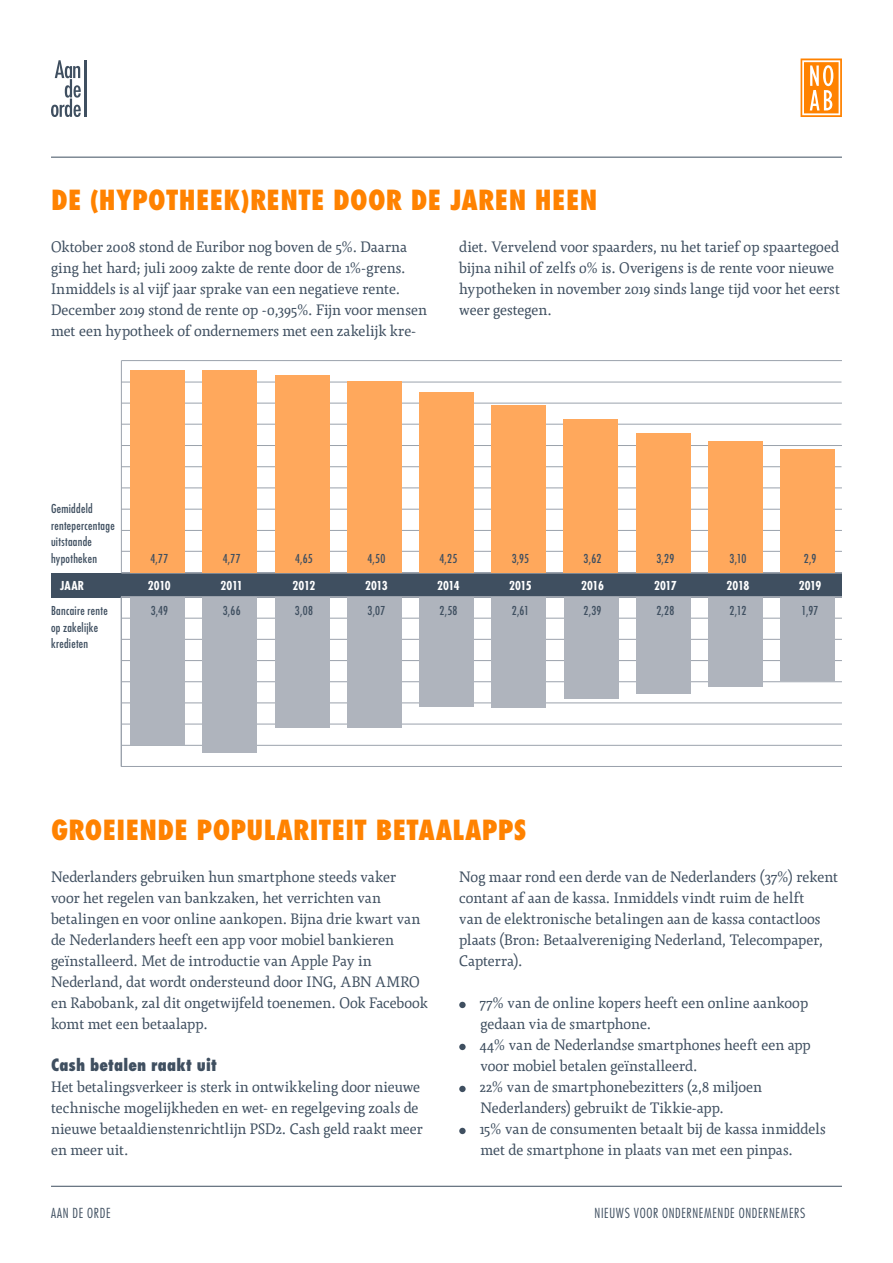
<style>
.page{position:relative;width:893px;height:1263px;background:#fff}
.page>*{position:absolute;margin:0;border:0;box-sizing:border-box;transform-origin:0 0}
.t1{font:800 condensed 27px "Futura Std";letter-spacing:.01em;color:#ff8200}
.t2{font:800 condensed 16.5px "Futura Std";letter-spacing:.005em;color:#3f4f60}
.t3{font:15px/21px "Agendatype";letter-spacing:.005em;color:#3f4f60}
.t4{font:300 condensed 13.5px "Futura Std";letter-spacing:.05em;color:#3f4f60}
.t5{font:condensed 12px/16.5px "Futura Std";letter-spacing:.025em;color:#3f4f60}
.t6{font:700 condensed 12px "Futura Std";letter-spacing:-.035em;color:#fff}
</style>
<div class="page">
<hr style="left:51px;top:157px;width:791px;height:1px;background:#3f4f60">
<hr style="left:51px;top:1186px;width:791px;height:1px;background:#3f4f60">
<svg style="left:800px;top:59px;width:42px;height:58px"></svg>
<svg style="left:51px;top:60px;width:30px;height:57px"></svg>
<hr style="left:84px;top:60px;width:2px;height:57px;background:#3f4f60">
<div style="left:51px;top:573px;width:790px;height:24px;background:#3f4f60"></div>
<svg style="left:121px;top:596px;width:721px;height:171px"></svg>
<hr style="left:121px;top:382px;width:720px;height:1px;background:#9ba2ac">
<hr style="left:121px;top:424px;width:720px;height:1px;background:#9ba2ac">
<hr style="left:121px;top:530px;width:721px;height:1px;background:#9ba2ac">
<hr style="left:121px;top:488px;width:721px;height:1px;background:#9ba2ac">
<hr style="left:121px;top:445px;width:721px;height:1px;background:#9ba2ac">
<hr style="left:121px;top:403px;width:721px;height:1px;background:#9ba2ac">
<hr style="left:121px;top:360px;width:721px;height:1px;background:#9ba2ac">
<hr style="left:121px;top:573px;width:721px;height:1px;background:#9ba2ac">
<hr style="left:121px;top:361px;width:1px;height:212px;background:#9ba2ac">
<hr style="left:121px;top:466px;width:720px;height:1px;background:#9ba2ac">
<hr style="left:121px;top:509px;width:721px;height:1px;background:#9ba2ac">
<hr style="left:121px;top:551px;width:721px;height:1px;background:#9ba2ac">
<div style="left:781px;top:450px;width:54px;height:123px;background:#ffa85c"></div>
<div style="left:708px;top:441px;width:55px;height:132px;background:#ffa85c"></div>
<div style="left:636px;top:433px;width:54px;height:140px;background:#ffa85c"></div>
<div style="left:564px;top:419px;width:54px;height:154px;background:#ffa85c"></div>
<div style="left:492px;top:405px;width:54px;height:168px;background:#ffa85c"></div>
<div style="left:419px;top:392px;width:55px;height:181px;background:#ffa85c"></div>
<div style="left:347px;top:382px;width:55px;height:191px;background:#ffa85c"></div>
<div style="left:275px;top:375px;width:54px;height:198px;background:#ffa85c"></div>
<div style="left:203px;top:370px;width:54px;height:203px;background:#ffa85c"></div>
<div style="left:130px;top:370px;width:55px;height:203px;background:#ffa85c"></div>
<div style="left:781px;top:597px;width:54px;height:83px;background:#afb4bd"></div>
<div style="left:708px;top:597px;width:55px;height:90px;background:#afb4bd"></div>
<div style="left:636px;top:597px;width:54px;height:97px;background:#afb4bd"></div>
<div style="left:564px;top:597px;width:54px;height:101px;background:#afb4bd"></div>
<div style="left:492px;top:597px;width:54px;height:110px;background:#afb4bd"></div>
<div style="left:419px;top:597px;width:55px;height:109px;background:#afb4bd"></div>
<div style="left:347px;top:597px;width:55px;height:130px;background:#afb4bd"></div>
<div style="left:275px;top:597px;width:54px;height:130px;background:#afb4bd"></div>
<div style="left:203px;top:597px;width:54px;height:155px;background:#afb4bd"></div>
<div style="left:130px;top:597px;width:55px;height:148px;background:#afb4bd"></div>
<div style="left:459px;top:1002px;width:7px;height:6px;background:#3f4f60;border-radius:50%"></div>
<div style="left:459px;top:1044px;width:7px;height:6px;background:#3f4f60;border-radius:50%"></div>
<div style="left:459px;top:1086px;width:7px;height:6px;background:#3f4f60;border-radius:50%"></div>
<div style="left:459px;top:1128px;width:7px;height:6px;background:#3f4f60;border-radius:50%"></div>
<h1 class="t1" style="left:51px;top:183px;width:548px">DE (HYPOTHEEK)RENTE DOOR DE JAREN HEEN</h1>
<p class="t3" style="left:51px;top:236px;width:377px">Oktober 2008 stond de Euribor nog boven de 5%. Daarna ging het hard; juli 2009 zakte de rente door de 1%-grens.<br>Inmiddels is al vijf jaar sprake van een negatieve rente.<br>December 2019 stond de rente op -0,395%. Fijn voor mensen met een hypotheek of ondernemers met een zakelijk kre-</p>
<p class="t3" style="left:459px;top:236px;width:382px">diet. Vervelend voor spaarders, nu het tarief op spaartegoed bijna nihil of zelfs 0% is. Overigens is de rente voor nieuwe hypotheken in november 2019 sinds lange tijd voor het eerst weer gestegen.</p>
<p class="t5" style="left:51px;top:501px;width:65px">Gemiddeld rentepercentage uitstaande hypotheken</p>
<p class="t5" style="left:150px;top:550px;width:19px">4,77</p>
<p class="t5" style="left:223px;top:550px;width:19px">4,77</p>
<p class="t5" style="left:295px;top:550px;width:19px">4,65</p>
<p class="t5" style="left:367px;top:550px;width:19px">4,50</p>
<p class="t5" style="left:440px;top:550px;width:19px">4,25</p>
<p class="t5" style="left:512px;top:550px;width:19px">3,95</p>
<p class="t5" style="left:584px;top:550px;width:19px">3,62</p>
<p class="t5" style="left:656px;top:550px;width:19px">3,29</p>
<p class="t5" style="left:730px;top:550px;width:18px">3,10</p>
<p class="t5" style="left:804px;top:550px;width:14px">2,9</p>
<p class="t6" style="left:60px;top:578px;width:26px">JAAR</p>
<p class="t6" style="left:148px;top:578px;width:24px">2010</p>
<p class="t6" style="left:221px;top:578px;width:24px">2011</p>
<p class="t6" style="left:293px;top:578px;width:24px">2012</p>
<p class="t6" style="left:365px;top:578px;width:24px">2013</p>
<p class="t6" style="left:437px;top:578px;width:24px">2014</p>
<p class="t6" style="left:509px;top:578px;width:24px">2015</p>
<p class="t6" style="left:581px;top:578px;width:24px">2016</p>
<p class="t6" style="left:654px;top:578px;width:24px">2017</p>
<p class="t6" style="left:727px;top:578px;width:24px">2018</p>
<p class="t6" style="left:799px;top:578px;width:24px">2019</p>
<p class="t5" style="left:51px;top:603px;width:58px">Bancaire rente</p>
<p class="t5" style="left:151px;top:603px;width:19px">3,49</p>
<p class="t5" style="left:223px;top:603px;width:19px">3,66</p>
<p class="t5" style="left:295px;top:603px;width:19px">3,08</p>
<p class="t5" style="left:368px;top:603px;width:19px">3,07</p>
<p class="t5" style="left:439px;top:603px;width:20px">2,58</p>
<p class="t5" style="left:512px;top:603px;width:19px">2,61</p>
<p class="t5" style="left:583px;top:603px;width:20px">2,39</p>
<p class="t5" style="left:656px;top:603px;width:20px">2,28</p>
<p class="t5" style="left:730px;top:603px;width:18px">2,12</p>
<p class="t5" style="left:802px;top:603px;width:19px">1,97</p>
<p class="t5" style="left:51px;top:619px;width:49px">op zakelijke kredieten</p>
<h1 class="t1" style="left:51px;top:813px;width:477px">GROEIENDE POPULARITEIT BETAALAPPS</h1>
<p class="t3" style="left:51px;top:866px;width:378px">Nederlanders gebruiken hun smartphone steeds vaker voor het regelen van bankzaken, het verrichten van betalingen en voor online aankopen. Bijna drie kwart van de Nederlanders heeft een app voor mobiel bankieren geïnstalleerd. Met de introductie van Apple Pay in Nederland, dat wordt ondersteund door ING, ABN AMRO en Rabobank, zal dit ongetwijfeld toenemen. Ook Facebook komt met een betaalapp.</p>
<p class="t2" style="left:51px;top:1055px;width:168px">Cash betalen raakt uit</p>
<p class="t3" style="left:51px;top:1076px;width:373px">Het betalingsverkeer is sterk in ontwikkeling door nieuwe technische mogelijkheden en wet- en regelgeving zoals de nieuwe betaaldienstenrichtlijn PSD2. Cash geld raakt meer en meer uit.</p>
<p class="t3" style="left:459px;top:866px;width:380px">Nog maar rond een derde van de Nederlanders (37%) rekent contant af aan de kassa. Inmiddels vindt ruim de helft<br>van de elektronische betalingen aan de kassa contactloos plaats (Bron: Betaalvereniging Nederland, Telecompaper, Capterra).</p>
<p class="t3" style="left:480px;top:992px;width:347px">77% van de online kopers heeft een online aankoop gedaan via de smartphone.<br>44% van de Nederlandse smartphones heeft een app voor mobiel betalen geïnstalleerd.<br>22% van de smartphonebezitters (2,8 miljoen Nederlanders) gebruikt de Tikkie-app.<br>15% van de consumenten betaalt bij de kassa inmiddels met de smartphone in plaats van met een pinpas.</p>
<p class="t4" style="left:51px;top:1205px;width:61px">AAN DE ORDE</p>
<p class="t4" style="left:595px;top:1205px;width:212px">NIEUWS VOOR ONDERNEMENDE ONDERNEMERS</p>
</div>
